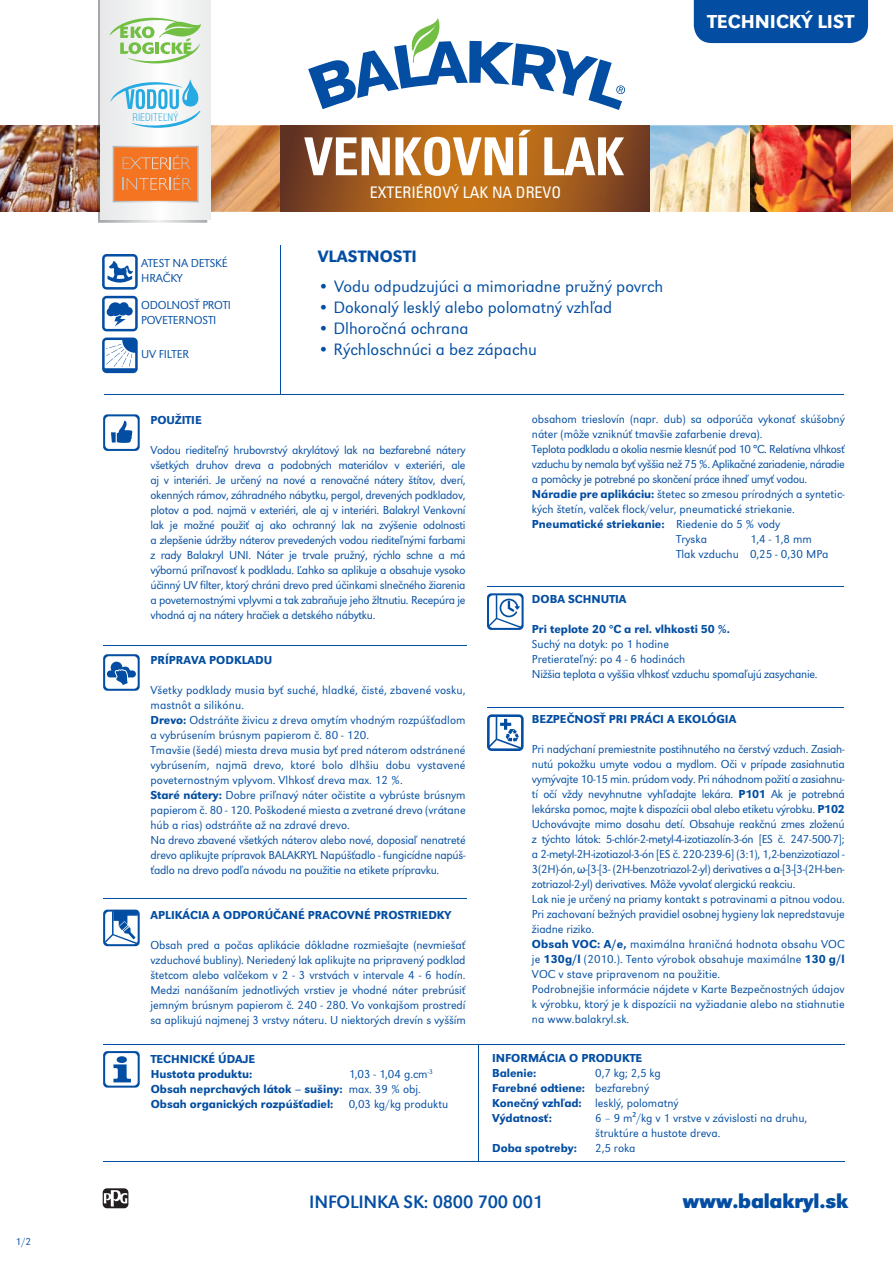
<style>
.page{position:relative;width:893px;height:1263px;background:#fff}
.page>*{position:absolute;margin:0;border:0;box-sizing:border-box;transform-origin:0 0}
.t1{font:700 condensed 52.35px "Univers CE";letter-spacing:-.01em;color:#fff}
.t2{font:700 20.85px "URW Grotesk TCE";letter-spacing:-.01em;color:#034ea2}
.t3{font:500 19.5px "URW Grotesk TCE";color:#fff}
.t4{font:18.75px "URW Grotesk TCE";letter-spacing:-.01em;color:#034ea2}
.t5{font:300 17.1px "URW Grotesk TCE";color:#034ea2}
.t6{font:500 17.1px "URW Grotesk TCE";color:#034ea2}
.t7{font:condensed 15.9px "Univers CE";color:#fff}
.t8{font:300 12px/15px "URW Grotesk TCE";letter-spacing:-.01em;color:#034ea2}
.t9{font:500 12px/15px "URW Grotesk TCE";color:#034ea2}
.t10{font:300 12px "URW Grotesk TCE";letter-spacing:-.035em;color:#034ea2}
.t11{font:300 condensed 11.55px "Nimbus Sans DCE";color:#25aae1;scale:.96 1}
.t12{font:300 10.5px "URW Grotesk TCE";color:#034ea2}
.s1{font-weight:500}
.s2{font-weight:300}
.s3{font-family:"Myriad Pro";font-weight:400}
</style>
<div class="page">
<hr style="left:104px;top:394px;width:740px;height:1px;background:#034ea2">
<hr style="left:280px;top:245px;width:1px;height:148px;background:#034ea2">
<img style="left:0;top:125px;width:893px;height:87px">
<svg style="left:308px;top:18px;width:317px;height:92px"></svg>
<div style="left:101px;top:0;width:109px;height:220px;background:#ebecec"></div>
<svg style="left:98px;top:0;width:109px;height:223px"></svg>
<svg style="left:103px;top:414px;width:37px;height:37px"></svg>
<hr style="left:103px;top:645px;width:364px;height:1px;background:#034ea2">
<svg style="left:103px;top:654px;width:37px;height:37px"></svg>
<hr style="left:103px;top:898px;width:364px;height:1px;background:#034ea2">
<svg style="left:103px;top:910px;width:37px;height:36px"></svg>
<hr style="left:487px;top:707px;width:357px;height:1px;background:#034ea2">
<svg style="left:487px;top:714px;width:37px;height:37px"></svg>
<div style="left:694px;top:0;width:174px;height:43px;background:#034ea2"></div>
<svg style="left:102px;top:338px;width:36px;height:35px"></svg>
<svg style="left:102px;top:254px;width:36px;height:36px"></svg>
<svg style="left:102px;top:296px;width:36px;height:35px"></svg>
<svg style="left:487px;top:593px;width:37px;height:37px"></svg>
<hr style="left:487px;top:586px;width:357px;height:1px;background:#034ea2">
<svg style="left:102px;top:1187px;width:27px;height:22px"></svg>
<svg style="left:103px;top:1188px;width:25px;height:20px"></svg>
<svg style="left:104px;top:1190px;width:23px;height:16px"></svg>
<hr style="left:478px;top:1044px;width:1px;height:117px;background:#034ea2">
<hr style="left:103px;top:1161px;width:741px;height:1px;background:#034ea2">
<hr style="left:103px;top:1044px;width:741px;height:1px;background:#034ea2">
<svg style="left:103px;top:1051px;width:37px;height:36px"></svg>
<p class="t12" style="left:16px;top:1237px;width:17px">1/2</p>
<p class="t11" style="left:133px;top:110px;width:49px">RIEDITEĽNÝ</p>
<p class="t8" style="left:141px;top:256px;width:88px">ATEST NA DETSKÉ<br>HRAČKY</p>
<p class="t8" style="left:141px;top:298px;width:91px">ODOLNOSŤ PROTI<br>POVETERNOSTI</p>
<p class="t8" style="left:141px;top:348px;width:49px">UV FILTER</p>
<h1 class="t1" style="left:304px;top:137px;width:322px">VENKOVNÍ LAK</h1>
<h3 class="t7" style="left:370px;top:186px;width:193px">EXTERIÉROVÝ LAK NA DREVO</h3>
<h3 class="t6" style="left:318px;top:249px;width:100px">VLASTNOSTI</h3>
<h3 class="t5" style="left:318px;top:279px;width:347px">• Vodu odpudzujúci a mimoriadne pružný povrch</h3>
<h3 class="t5" style="left:318px;top:300px;width:296px">• Dokonalý lesklý alebo polomatný vzhľad</h3>
<h3 class="t5" style="left:318px;top:321px;width:152px">• Dlhoročná ochrana</h3>
<h3 class="t5" style="left:318px;top:342px;width:221px">• Rýchloschnúci a bez zápachu</h3>
<h3 class="t3" style="left:708px;top:14px;width:148px">TECHNICKÝ LIST</h3>
<p class="t9" style="left:150px;top:414px;width:53px">POUŽITIE</p>
<p class="t8" style="left:150px;top:443px;width:317px;text-align:justify">Vodou riediteľný hrubovrstvý akrylátový lak na bezfarebné nátery všetkých druhov dreva a podobných materiálov v exteriéri, ale aj v interiéri. Je určený na nové a renovačné nátery štítov, dverí, okenných rámov, záhradného nábytku, pergol, drevených podkladov, plotov a pod. najmä v exteriéri, ale aj v interiéri. Balakryl Venkovní lak je možné použiť aj ako ochranný lak na zvýšenie odolnosti a zlepšenie údržby náterov prevedených vodou riediteľnými farbami z rady Balakryl UNI. Náter je trvale pružný, rýchlo schne a má výbornú priľnavosť k podkladu. Ľahko sa aplikuje a obsahuje vysoko účinný UV filter, ktorý chráni drevo pred účinkami slnečného žiarenia a poveternostnými vplyvmi a tak zabraňuje jeho žltnutiu. Recepúra je vhodná aj na nátery hračiek a detského nábytku.</p>
<p class="t9" style="left:150px;top:654px;width:123px">PRÍPRAVA PODKLADU</p>
<p class="t8" style="left:150px;top:683px;width:317px">Všetky podklady musia byť suché, hladké, čisté, zbavené vosku, mastnôt a silikónu.<br><span class="s1">Drevo:</span> Odstráňte živicu z dreva omytím vhodným rozpúšťadlom a vybrúsením brúsnym papierom č. 80 - 120.<br>Tmavšie (šedé) miesta dreva musia byť pred náterom odstránené vybrúsením, najmä drevo, ktoré bolo dlhšiu dobu vystavené poveternostným vplyvom. Vlhkosť dreva max. 12 %.<br><span class="s1">Staré nátery:</span> Dobre priľnavý náter očistite a vybrúste brúsnym papierom č. 80 - 120. Poškodené miesta a zvetrané drevo (vrátane húb a rias) odstráňte až na zdravé drevo.<br>Na drevo zbavené všetkých náterov alebo nové, doposiaľ nenatreté drevo aplikujte prípravok BALAKRYL Napúšťadlo - fungicídne napúš&shy;ťadlo na drevo podľa návodu na použitie na etikete prípravku.</p>
<p class="t9" style="left:150px;top:909px;width:302px">APLIKÁCIA A ODPORÚČANÉ PRACOVNÉ PROSTRIEDKY</p>
<p class="t8" style="left:150px;top:938px;width:317px;text-align:justify">Obsah pred a počas aplikácie dôkladne rozmiešajte (nevmiešať vzduchové bubliny). Neriedený lak aplikujte na pripravený podklad štetcom alebo valčekom v 2 - 3 vrstvách v intervale 4 - 6 hodín.<br>Medzi nanášaním jednotlivých vrstiev je vhodné náter prebrúsiť jemným brúsnym papierom č. 240 - 280. Vo vonkajšom prostredí sa aplikujú najmenej 3 vrstvy náteru. U niektorých drevín s vyšším</p>
<p class="t8" style="left:532px;top:413px;width:314px">obsahom trieslovín (napr. dub) sa odporúča vykonať skúšobný</p>
<p class="t8" style="left:532px;top:428px;width:232px">náter (môže vzniknúť tmavšie zafarbenie dreva).</p>
<p class="t10" style="left:532px;top:445px;width:314px">Teplota podkladu a okolia nesmie klesnúť pod 10 °C. Relatívna vlhkosť</p>
<p class="t10" style="left:532px;top:460px;width:314px">vzduchu by nemala byť vyššia než 75 %. Aplikačné zariadenie, náradie</p>
<p class="t10" style="left:532px;top:475px;width:277px">a pomôcky je potrebné po skončení práce ihneď umyť vodou.</p>
<p class="t8" style="left:532px;top:488px;width:314px"><span class="s1">Náradie pre aplikáciu:</span> štetec so zmesou prírodných a syntetic-</p>
<p class="t8" style="left:532px;top:503px;width:265px">kých štetín, valček flock/velur, pneumatické striekanie.</p>
<p class="t9" style="left:532px;top:518px;width:250px">Pneumatické striekanie: <span class="s2">Riedenie do 5 % vody</span></p>
<p class="t8" style="left:676px;top:533px;width:32px">Tryska</p>
<p class="t8" style="left:676px;top:533px;width:154px;text-indent:74px">1,4 - 1,8 mm<br>Tlak vzduchu 0,25 - 0,30 MPa</p>
<p class="t9" style="left:532px;top:593px;width:96px">DOBA SCHNUTIA</p>
<p class="t9" style="left:532px;top:623px;width:200px">Pri teplote 20 °C a rel. vlhkosti 50 %.</p>
<p class="t8" style="left:532px;top:638px;width:287px">Suchý na dotyk: po 1 hodine<br>Pretierateľný: po 4 - 6 hodinách<br>Nižšia teplota a vyššia vlhkosť vzduchu spomaľujú zasychanie.</p>
<p class="t9" style="left:532px;top:713px;width:206px">BEZPEČNOSŤ PRI PRÁCI A EKOLÓGIA</p>
<p class="t8" style="left:532px;top:743px;width:314px">Pri nadýchaní premiestnite postihnutého na čerstvý vzduch. Zasiah&shy;nutú pokožku umyte vodou a mydlom. Oči v prípade zasiahnutia vymývajte 10-15 min. prúdom vody. Pri náhodnom požití a zasiahnu&shy;tí očí vždy nevyhnutne vyhľadajte lekára. <span class="s1">P101</span> Ak je potrebná lekárska pomoc, majte k dispozícii obal alebo etiketu výrobku. <span class="s1">P102<br></span>Uchovávajte mimo dosahu detí. Obsahuje reakčnú zmes zloženú z týchto látok: 5-chlór-2-metyl-4-izotiazolín-3-ón [ES č. 247-500-7]; a 2-metyl-2H-izotiazol-3-ón [ES č. 220-239-6] (3:1), 1,2-benzizotiazol - 3(2H)-ón, <span class="s3">ω</span>-[3-[3- (2H-benzotriazol-2-yl) derivatives a <span class="s3">α</span>-[3-[3-(2H-ben&shy;zotriazol-2-yl) derivatives. Môže vyvolať alergickú reakciu.<br>Lak nie je určený na priamy kontakt s potravinami a pitnou vodou.<br>Pri zachovaní bežných pravidiel osobnej hygieny lak nepredstavuje žiadne riziko.<br><span class="s1">Obsah VOC: A/e,</span> maximálna hraničná hodnota obsahu VOC je <span class="s1">130g/l</span> (2010.). Tento výrobok obsahuje maximálne <span class="s1">130 g/l </span>VOC v stave pripravenom na použitie.<br>Podrobnejšie informácie nájdete v Karte Bezpečnostných údajov k výrobku, ktorý je k dispozícii na vyžiadanie alebo na stiahnutie na www.balakryl.sk.</p>
<p class="t9" style="left:151px;top:1053px;width:106px">TECHNICKÉ ÚDAJE<br>Hustota produktu:</p>
<p class="t9" style="left:151px;top:1068px;width:284px;text-indent:198px"><span class="s2">1,03 - 1,04 g.cm</span><sup>-3<br></sup>Obsah neprchavých látok – sušiny: <span class="s2">max. 39 % obj.<br></span>Obsah organických rozpúšťadiel:</p>
<p class="t8" style="left:349px;top:1097px;width:101px">0,03 kg/kg produktu</p>
<p class="t9" style="left:492px;top:1052px;width:152px">INFORMÁCIA O PRODUKTE<br>Balenie:</p>
<p class="t9" style="left:492px;top:1067px;width:188px;text-indent:103px"><span class="s2">0,7 kg; 2,5 kg<br></span>Farebné odtiene: <span class="s2">bezfarebný<br></span>Konečný vzhľad: <span class="s2">lesklý, polomatný<br></span>Výdatnosť:</p>
<p class="t8" style="left:595px;top:1112px;width:214px">6 – 9 m<span class="s3">²</span>/kg v 1 vrstve v závislosti na druhu, štruktúre a hustote dreva.</p>
<p class="t9" style="left:492px;top:1142px;width:86px">Doba spotreby:</p>
<p class="t8" style="left:595px;top:1142px;width:42px">2,5 roka</p>
<h3 class="t4" style="left:309px;top:1195px;width:235px">INFOLINKA SK: 0800 700 001</h3>
<h2 class="t2" style="left:682px;top:1189px;width:167px">www.balakryl.sk</h2>
</div>
